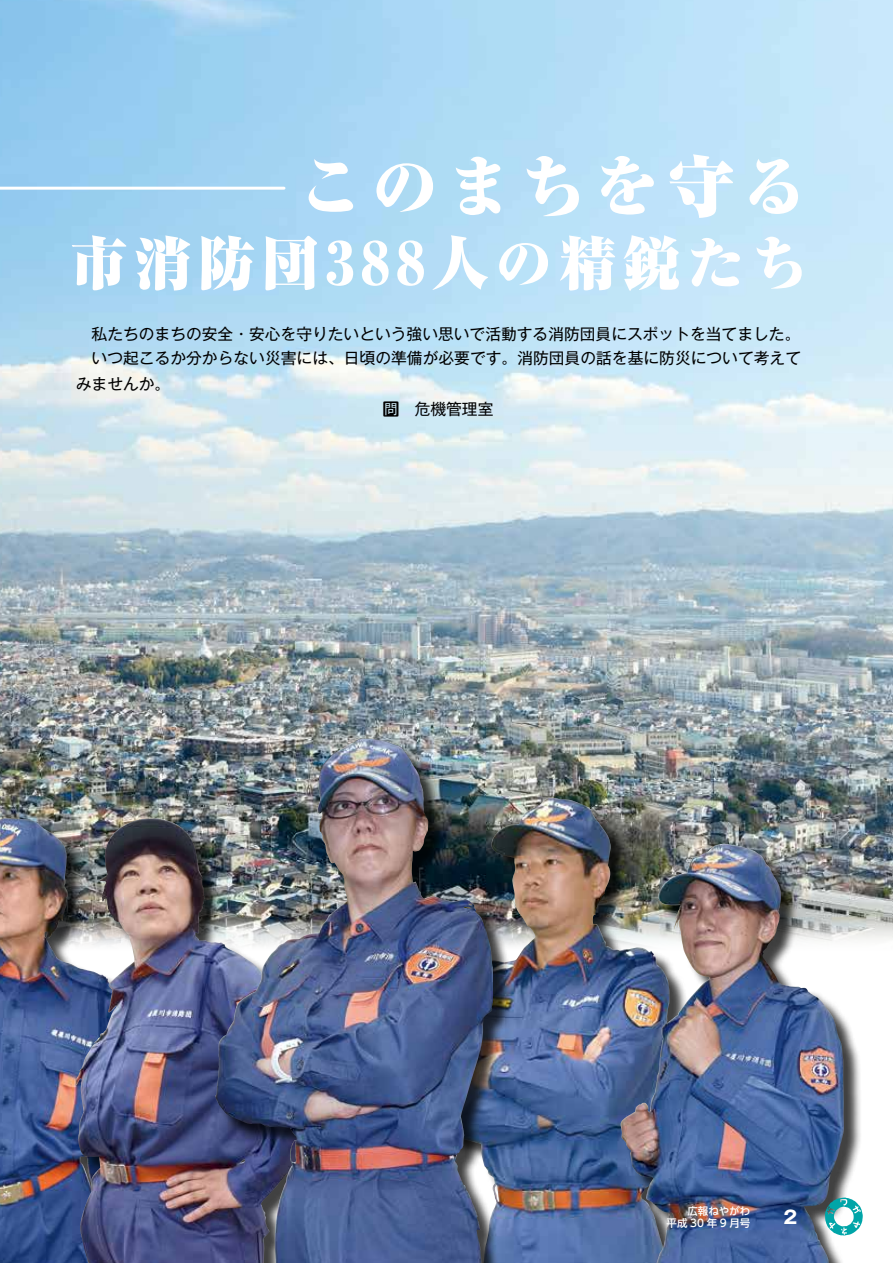
<style>
.page{position:relative;width:893px;height:1263px;background:#fff}
.page>*{position:absolute;margin:0;border:0;box-sizing:border-box;transform-origin:0 0}
.t1{font:900 66px "Ryumin Pro";letter-spacing:.12em;color:#fff}
.t2{font:900 57px "Ryumin Pro";letter-spacing:.12em;color:#fff}
.t3{font:700 18px "Gothic MB101 Pro";color:#fff}
.t4{font:15.75px/24px "Gothic MB101 Pro";color:#000}
.t5{font:500 10.5px "UD Shin Go Pro";color:#fff}
</style>
<div class="page">
<img style="left:0;top:0;width:893px;height:940px">
<img style="left:0;top:818px;width:152px;height:445px">
<div style="left:440px;top:800px;width:250px;height:463px;background:#000;opacity:.75"></div>
<img style="left:512px;top:798px;width:41px;height:280px">
<div style="left:79px;top:821px;width:290px;height:442px;background:#000;opacity:.75"></div>
<img style="left:98px;top:819px;width:48px;height:219px">
<div style="left:218px;top:741px;width:294px;height:522px;background:#000;opacity:.75"></div>
<img style="left:294px;top:738px;width:69px;height:201px">
<div style="left:623px;top:847px;width:239px;height:416px;background:#000;opacity:.75"></div>
<img style="left:658px;top:844px;width:65px;height:86px">
<hr style="left:0;top:187px;width:284px;height:3px;background:#fff">
<svg style="left:825px;top:1197px;width:38px;height:38px"></svg>
<h1 class="t1" style="left:298px;top:134px;width:511px">このまちを守る</h1>
<h2 class="t2" style="left:70px;top:218px;width:739px">市消防団388人の精鋭たち</h2>
<p class="t4" style="left:76px;top:320px;width:727px">　私たちのまちの安全・安心を守りたいという強い思いで活動する消防団員にスポットを当てました。　いつ起こるか分からない災害には、日頃の準備が必要です。消防団員の話を基に防災について考えて</p>
<p class="t4" style="left:76px;top:369px;width:96px">みませんか。</p>
<p class="t4" style="left:383px;top:395px;width:112px">問　危機管理室</p>
<p class="t5" style="left:687px;top:1202px;width:64px">広報ねやがわ</p>
<p class="t3" style="left:784px;top:1202px;width:15px">2</p>
<p class="t5" style="left:667px;top:1214px;width:85px">平成 30 年 9 月号</p>
</div>
